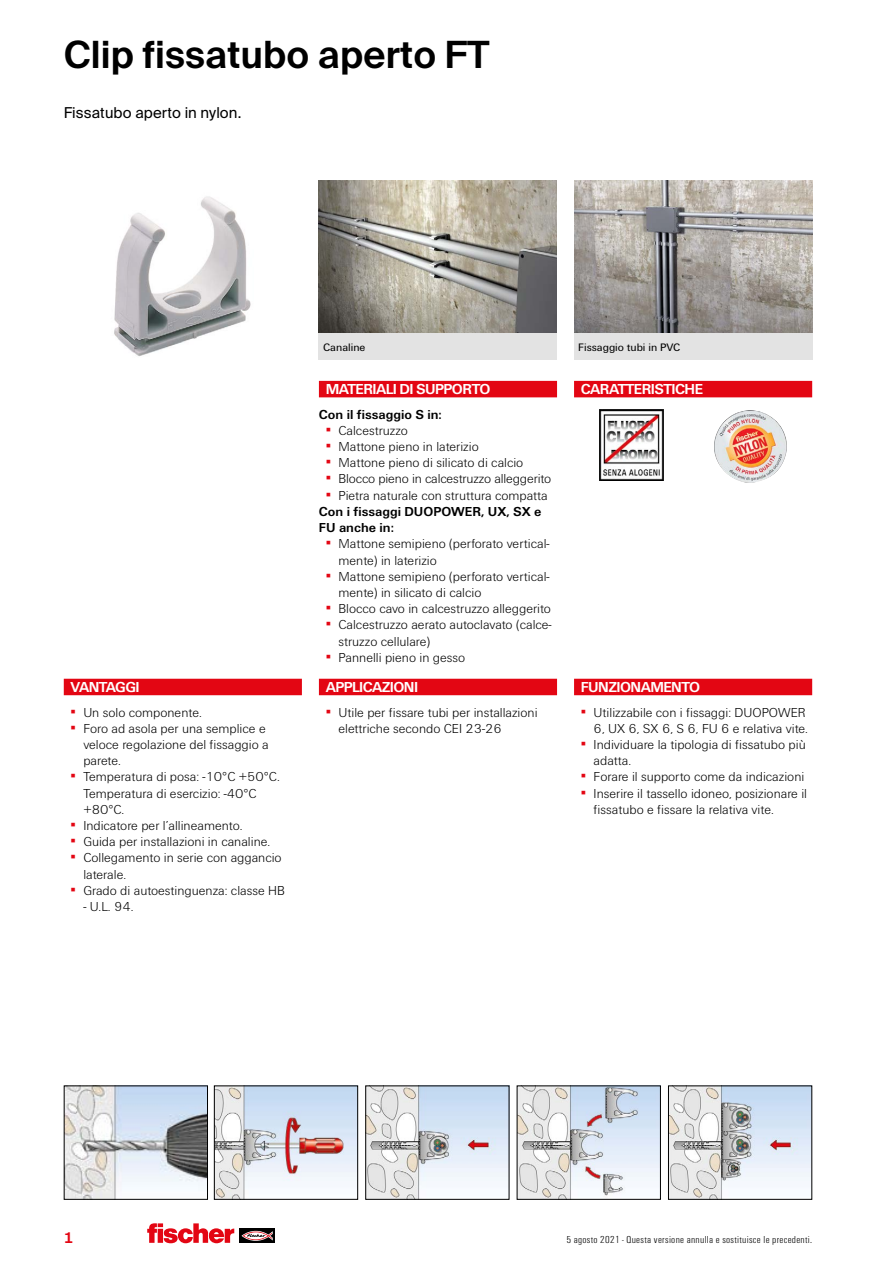
<style>
.page{position:relative;width:893px;height:1263px;background:#fff}
.page>*{position:absolute;margin:0;border:0;box-sizing:border-box;transform-origin:0 0}
.t1{font:600 37.5px "fischerstrong";letter-spacing:.005em;color:#000}
.t2{font:700 15px "Fi We";letter-spacing:-.04em;color:#fff}
.t3{font:15px "fischerstrong";letter-spacing:.005em;color:#000}
.t4{font:600 15px "fischerstrong";color:#e30613}
.t5{font:300 13.5px/16.2px "Fi We";color:#000}
.t6{font:700 13.5px/16.2px "Fi We";color:#000}
.t7{font:11.25px "Fi We";color:#000}
.t8{font:300 condensed 10.5px "Fi We";letter-spacing:.025em;color:#000;scale:1.1 1}
.s1{font-weight:400;color:#e30613}
.s2{font-weight:300}
</style>
<div class="page">
<div style="left:240px;top:1229px;width:35px;height:14px;background:#000"></div>
<svg style="left:241px;top:1231px;width:32px;height:10px"></svg>
<svg style="left:147px;top:1223px;width:87px;height:20px"></svg>
<img style="left:319px;top:180px;width:238px;height:153px">
<img style="left:574px;top:180px;width:238px;height:153px">
<img style="left:114px;top:196px;width:137px;height:160px">
<div style="left:319px;top:333px;width:238px;height:27px;background:#e3e3e3"></div>
<div style="left:64px;top:679px;width:238px;height:16px;background:#e30613"></div>
<div style="left:319px;top:679px;width:238px;height:16px;background:#e30613"></div>
<div style="left:574px;top:679px;width:238px;height:16px;background:#e30613"></div>
<div style="left:574px;top:333px;width:238px;height:27px;background:#e3e3e3"></div>
<img style="left:599px;top:410px;width:64px;height:71px">
<img style="left:714px;top:410px;width:73px;height:72px">
<div style="left:574px;top:381px;width:238px;height:16px;background:#e30613"></div>
<img style="left:216px;top:1087px;width:140px;height:111px">
<div style="left:214px;top:1085px;width:144px;height:115px;border:1px solid #000"></div>
<img style="left:367px;top:1087px;width:140px;height:111px">
<div style="left:365px;top:1085px;width:144px;height:115px;border:1px solid #000"></div>
<img style="left:519px;top:1087px;width:140px;height:111px">
<div style="left:517px;top:1085px;width:144px;height:115px;border:1px solid #000"></div>
<img style="left:670px;top:1087px;width:140px;height:111px">
<div style="left:668px;top:1085px;width:144px;height:115px;border:1px solid #000"></div>
<img style="left:66px;top:1087px;width:140px;height:111px">
<div style="left:64px;top:1085px;width:144px;height:115px;border:1px solid #000"></div>
<div style="left:319px;top:381px;width:238px;height:16px;background:#e30613"></div>
<h1 class="t1" style="left:64px;top:33px;width:427px">Clip fissatubo aperto FT</h1>
<p class="t3" style="left:64px;top:104px;width:179px">Fissatubo aperto in nylon.</p>
<p class="t2" style="left:71px;top:678px;width:71px">VANTAGGI</p>
<p class="t5" style="left:71px;top:704px;width:133px"><span class="s1">▪</span> Un solo componente.</p>
<p class="t5" style="left:83px;top:720px;width:187px;text-indent:-13px"><span class="s1">▪</span> Foro ad asola per una semplice e veloce regolazione del fissaggio a parete.</p>
<p class="t5" style="left:83px;top:769px;width:198px;text-indent:-13px"><span class="s1">▪</span> Temperatura di posa: -10°C +50°C.<br>Temperatura di esercizio: -40°C +80°C.</p>
<p class="t5" style="left:71px;top:817px;width:173px"><span class="s1">▪</span> Indicatore per l’allineamento.</p>
<p class="t5" style="left:71px;top:834px;width:201px"><span class="s1">▪</span> Guida per installazioni in canaline.</p>
<p class="t5" style="left:83px;top:850px;width:200px;text-indent:-13px"><span class="s1">▪</span> Collegamento in serie con aggancio laterale.</p>
<p class="t5" style="left:71px;top:882px;width:216px"><span class="s1">▪</span> Grado di autoestinguenza: classe HB</p>
<p class="t5" style="left:83px;top:898px;width:52px">- U.L. 94.</p>
<p class="t7" style="left:323px;top:341px;width:44px">Canaline</p>
<p class="t7" style="left:578px;top:341px;width:104px">Fissaggio tubi in PVC</p>
<p class="t2" style="left:326px;top:381px;width:166px">MATERIALI DI SUPPORTO</p>
<p class="t2" style="left:581px;top:381px;width:124px">CARATTERISTICHE</p>
<p class="t6" style="left:319px;top:406px;width:124px">Con il fissaggio S in:</p>
<p class="t5" style="left:326px;top:422px;width:84px"><span class="s1">▪</span> Calcestruzzo</p>
<p class="t5" style="left:326px;top:439px;width:155px"><span class="s1">▪</span> Mattone pieno in laterizio</p>
<p class="t5" style="left:326px;top:455px;width:199px"><span class="s1">▪</span> Mattone pieno di silicato di calcio</p>
<p class="t5" style="left:326px;top:471px;width:227px"><span class="s1">▪</span> Blocco pieno in calcestruzzo alleggerito</p>
<p class="t6" style="left:319px;top:487px;width:230px;text-indent:7px"><span class="s1">▪</span> <span class="s2">Pietra naturale con struttura compatta<br></span>Con i fissaggi DUOPOWER, UX, SX e<br>FU anche in:</p>
<p class="t5" style="left:338px;top:536px;width:213px;text-indent:-13px"><span class="s1">▪</span> Mattone semipieno (perforato vertical&shy;mente) in laterizio</p>
<p class="t5" style="left:338px;top:568px;width:213px;text-indent:-13px"><span class="s1">▪</span> Mattone semipieno (perforato vertical&shy;mente) in silicato di calcio</p>
<p class="t5" style="left:326px;top:601px;width:227px"><span class="s1">▪</span> Blocco cavo in calcestruzzo alleggerito</p>
<p class="t5" style="left:338px;top:617px;width:215px;text-indent:-13px"><span class="s1">▪</span> Calcestruzzo aerato autoclavato (calce&shy;struzzo cellulare)</p>
<p class="t5" style="left:326px;top:649px;width:141px"><span class="s1">▪</span> Pannelli pieno in gesso</p>
<p class="t2" style="left:326px;top:678px;width:94px">APPLICAZIONI</p>
<p class="t5" style="left:338px;top:704px;width:201px;text-indent:-13px"><span class="s1">▪</span> Utile per fissare tubi per installazioni elettriche secondo CEI 23-26</p>
<p class="t2" style="left:581px;top:678px;width:121px">FUNZIONAMENTO</p>
<p class="t5" style="left:581px;top:704px;width:229px;text-align:right"><span class="s1">▪</span> Utilizzabile con i fissaggi: DUOPOWER<br>6, UX 6, SX 6, S 6, FU 6 e relativa vite.</p>
<p class="t5" style="left:594px;top:736px;width:214px;text-indent:-13px"><span class="s1">▪</span> Individuare la tipologia di fissatubo più adatta.</p>
<p class="t5" style="left:581px;top:769px;width:225px"><span class="s1">▪</span> Forare il supporto come da indicazioni</p>
<p class="t5" style="left:594px;top:785px;width:215px;text-indent:-13px"><span class="s1">▪</span> Inserire il tassello idoneo, posizionare il fissatubo e fissare la relativa vite.</p>
<p class="t4" style="left:64px;top:1229px;width:12px">1</p>
<p class="t8" style="left:566px;top:1234px;width:225px">5 agosto 2021 - Questa versione annulla e sostituisce le precedenti.</p>
</div>
